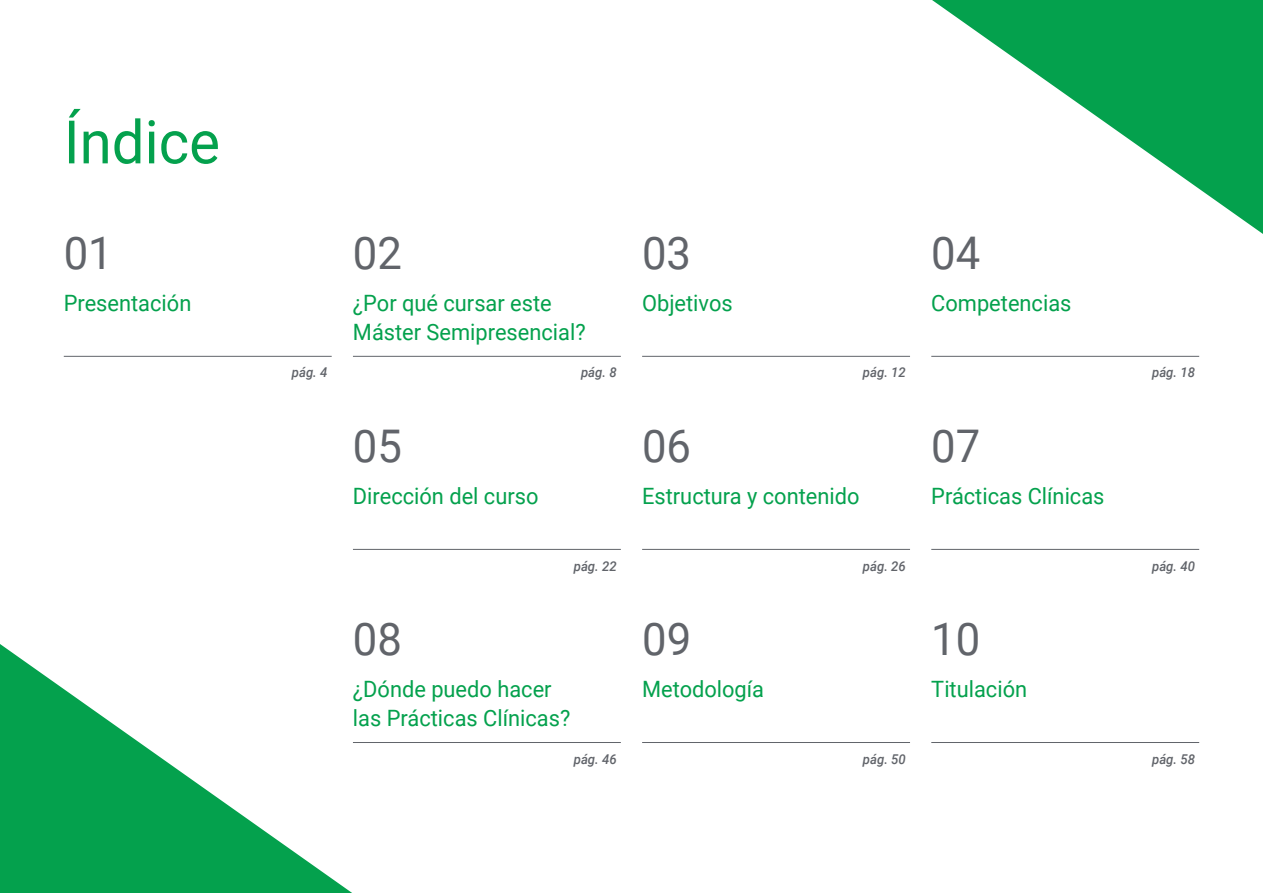
<style>
.page{position:relative;width:1263px;height:893px;background:#fff}
.page>*{position:absolute;margin:0;border:0;box-sizing:border-box;transform-origin:0 0}
.t1{font:60px "Roboto";color:#04a14d}
.t2{font:45px "Roboto";color:#61646a}
.t3{font:22.5px/28.5px "Roboto";color:#04a14d}
.t4{font:italic 500 13.5px "Roboto";color:#61646a}
</style>
<div class="page">
<svg style="left:0;top:644px;width:352px;height:249px"></svg>
<svg style="left:932px;top:0;width:331px;height:234px"></svg>
<hr style="left:353px;top:356px;width:268px;height:1px;background:#61646a">
<hr style="left:64px;top:356px;width:268px;height:1px;background:#61646a">
<hr style="left:642px;top:356px;width:268px;height:1px;background:#61646a">
<hr style="left:931px;top:356px;width:268px;height:1px;background:#61646a">
<hr style="left:642px;top:549px;width:268px;height:1px;background:#61646a">
<hr style="left:353px;top:549px;width:268px;height:1px;background:#61646a">
<hr style="left:931px;top:549px;width:268px;height:1px;background:#61646a">
<hr style="left:353px;top:742px;width:268px;height:1px;background:#61646a">
<hr style="left:642px;top:742px;width:268px;height:1px;background:#61646a">
<hr style="left:931px;top:742px;width:268px;height:1px;background:#61646a">
<h1 class="t1" style="left:64px;top:100px;width:158px">Índice</h1>
<h2 class="t2" style="left:64px;top:221px;width:51px">01</h2>
<p class="t3" style="left:64px;top:288px;width:129px">Presentación</p>
<h2 class="t2" style="left:353px;top:221px;width:51px">02</h2>
<h2 class="t2" style="left:642px;top:221px;width:51px">03</h2>
<h2 class="t2" style="left:931px;top:221px;width:51px">04</h2>
<p class="t3" style="left:353px;top:288px;width:234px">¿Por qué cursar este<br>Máster Semipresencial?</p>
<p class="t3" style="left:642px;top:288px;width:92px">Objetivos</p>
<p class="t3" style="left:931px;top:288px;width:142px">Competencias</p>
<p class="t4" style="left:292px;top:363px;width:37px">pág. 4</p>
<p class="t4" style="left:581px;top:363px;width:37px">pág. 8</p>
<p class="t4" style="left:863px;top:363px;width:44px">pág. 12</p>
<p class="t4" style="left:1152px;top:363px;width:44px">pág. 18</p>
<h2 class="t2" style="left:353px;top:414px;width:51px">05</h2>
<h2 class="t2" style="left:642px;top:414px;width:51px">06</h2>
<h2 class="t2" style="left:931px;top:414px;width:51px">07</h2>
<p class="t3" style="left:353px;top:481px;width:187px">Dirección del curso</p>
<p class="t3" style="left:642px;top:481px;width:219px">Estructura y contenido</p>
<p class="t3" style="left:931px;top:481px;width:175px">Prácticas Clínicas</p>
<p class="t4" style="left:574px;top:556px;width:44px">pág. 22</p>
<p class="t4" style="left:863px;top:556px;width:44px">pág. 26</p>
<p class="t4" style="left:1152px;top:556px;width:44px">pág. 40</p>
<h2 class="t2" style="left:353px;top:607px;width:51px">08</h2>
<h2 class="t2" style="left:642px;top:607px;width:51px">09</h2>
<h2 class="t2" style="left:931px;top:607px;width:51px">10</h2>
<p class="t3" style="left:353px;top:674px;width:200px">¿Dónde puedo hacer</p>
<p class="t3" style="left:642px;top:674px;width:123px">Metodología</p>
<p class="t3" style="left:353px;top:703px;width:219px">las Prácticas Clínicas?</p>
<p class="t3" style="left:931px;top:674px;width:97px">Titulación</p>
<p class="t4" style="left:574px;top:749px;width:44px">pág. 46</p>
<p class="t4" style="left:863px;top:749px;width:44px">pág. 50</p>
<p class="t4" style="left:1152px;top:749px;width:44px">pág. 58</p>
</div>
